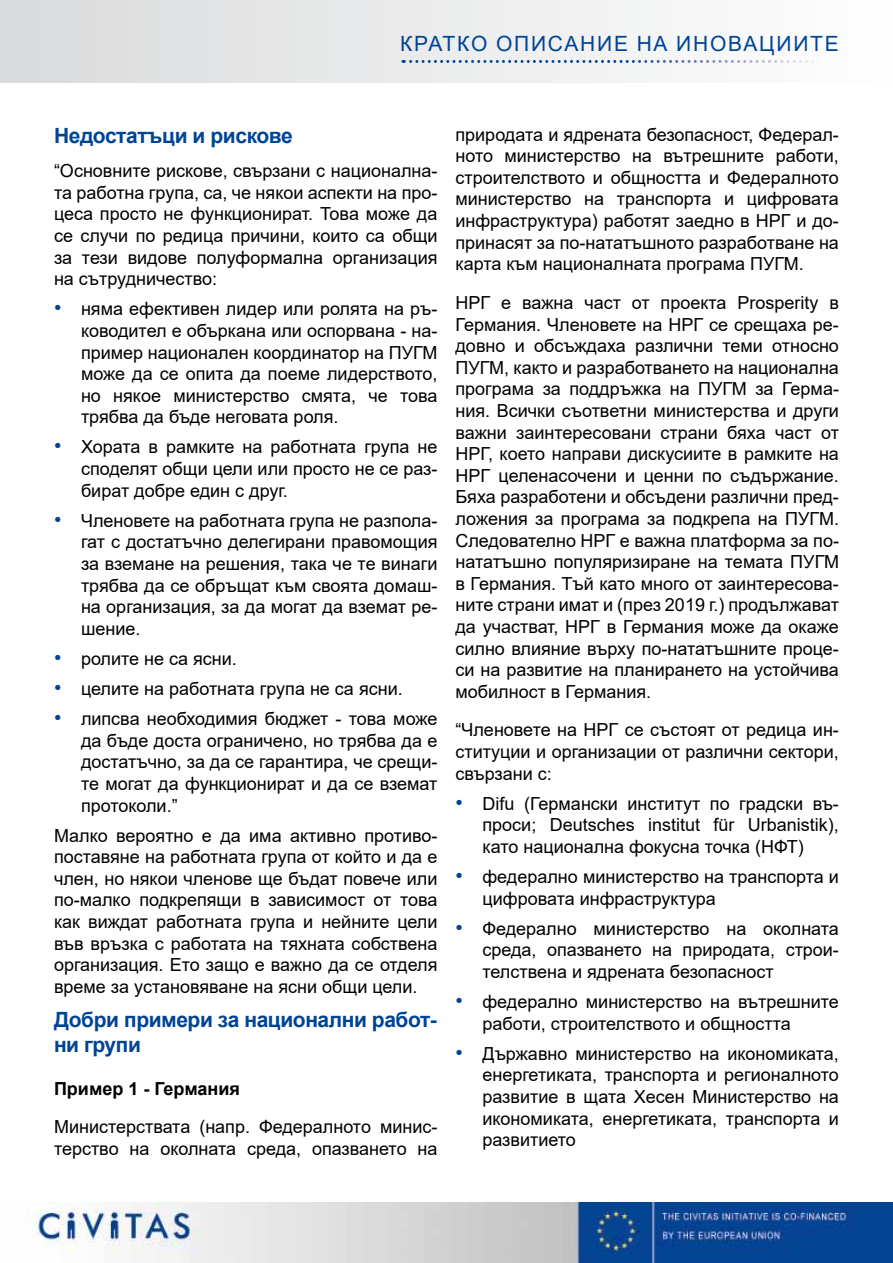
<style>
.page{position:relative;width:893px;height:1263px;background:#fff}
.page>*{position:absolute;margin:0;border:0;box-sizing:border-box;transform-origin:0 0}
.t1{font:700 21px/25.2px "Arial";letter-spacing:-.02em;color:#004494}
.t2{font:21px "Arial";letter-spacing:.085em;color:#004494}
.t3{font:18px/21.6px "Arial";color:#000;text-align:justify}
.t4{font:700 18px "Arial";color:#000}
.s1{font-size:21px;color:#004494}
</style>
<div class="page">
<img style="left:33px;top:1203px;width:860px;height:60px">
<div style="left:0;top:0;width:893px;height:82px;background:linear-gradient(to right,#d9dadb,#fefefe)"></div>
<svg style="left:403px;top:60px;width:428px;height:3px"></svg>
<p class="t2" style="left:400px;top:29px;width:440px">Кратко описание на иновациите</p>
<p class="t1" style="left:54px;top:123px;width:240px">Недостатъци и рискове</p>
<p class="t3" style="left:54px;top:160px;width:385px">“Основните рискове, свързани с национална&shy;та работна група, са, че някои аспекти на про&shy;цеса просто не функционират. Това може да се случи по редица причини, които са общи за тези видове полуформална организация на сътрудничество:</p>
<p class="t3" style="left:81px;top:298px;width:358px;text-indent:-27px"><span class="s1">•</span> няма ефективен лидер или ролята на ръ&shy;ководител е объркана или оспорвана - на&shy;пример национален координатор на ПУГМ може да се опита да поеме лидерството, но някое министерство смята, че това трябва да бъде неговата роля.</p>
<p class="t3" style="left:81px;top:436px;width:358px;text-indent:-27px"><span class="s1">•</span> Хората в рамките на работната група не споделят общи цели или просто не се раз&shy;бират добре един с друг.</p>
<p class="t3" style="left:81px;top:509px;width:358px;text-indent:-27px"><span class="s1">•</span> Членовете на работната група не разпола&shy;гат с достатъчно делегирани правомощия за вземане на решения, така че те винаги трябва да се обръщат към своята домаш&shy;на организация, за да могат да вземат ре&shy;шение.</p>
<p class="t3" style="left:54px;top:648px;width:184px"><span class="s1">•</span> ролите не са ясни.</p>
<p class="t3" style="left:54px;top:678px;width:350px"><span class="s1">•</span> целите на работната група не са ясни.</p>
<p class="t3" style="left:81px;top:708px;width:358px;text-indent:-27px"><span class="s1">•</span> липсва необходимия бюджет - това може да бъде доста ограничено, но трябва да е достатъчно, за да се гарантира, че срещи&shy;те могат да функционират и да се вземат протоколи.”</p>
<p class="t3" style="left:54px;top:824px;width:385px">Малко вероятно е да има активно противо&shy;поставяне на работната група от който и да е член, но някои членове ще бъдат повече или по-малко подкрепящи в зависимост от това как виждат работната група и нейните цели във връзка с работата на тяхната собствена организация. Ето защо е важно да се отделя време за установяване на ясни общи цели.</p>
<p class="t1" style="left:54px;top:1007px;width:384px">Добри примери за национални работ&shy;ни групи</p>
<p class="t4" style="left:54px;top:1075px;width:187px">Пример 1 - Германия</p>
<p class="t3" style="left:54px;top:1116px;width:385px">Министерствата (напр. Федералното минис&shy;терство на околната среда, опазването на</p>
<p class="t3" style="left:455px;top:123px;width:385px">природата и ядрената безопасност, Федерал&shy;ното министерство на вътрешните работи, строителството и общността и Федералното министерство на транспорта и цифровата инфраструктура) работят заедно в НР Г и до&shy;принасят за по-нататъшното разработване на карта към националната програма ПУГМ.</p>
<p class="t3" style="left:455px;top:292px;width:385px">НР Г е важна част от проекта Prosperity в Германия. Членовете на НР Г се срещаха ре&shy;довно и обсъждаха различни теми относно ПУГМ, както и разработването на национална програма за поддръжка на ПУГМ за Герма&shy;ния. Всички съответни министерства и други важни заинтересовани страни бяха част от НР Г, което направи дискусиите в рамките на НРГ целенасочени и ценни по съдържание.<br>Бяха разработени и обсъдени различни пред&shy;ложения за програма за подкрепа на ПУГМ.<br>Следователно НР Г е важна платформа за по&shy;нататъшно популяризиране на темата ПУГМ в Германия. Тъй като много от заинтересова&shy;ните страни имат и (през 2019 г.) продължават да участват, НР Г в Германия може да окаже силно влияние върху по-нататъшните проце&shy;си на развитие на планирането на устойчива мобилност в Германия.</p>
<p class="t3" style="left:455px;top:719px;width:385px">“Членовете на НР Г се състоят от редица ин&shy;ституции и организации от различни сектори, свързани с:</p>
<p class="t3" style="left:482px;top:792px;width:358px;text-indent:-27px"><span class="s1">•</span> Difu (Германски институт по градски въ&shy;проси; Deutsches institut für Urbanistik), като национална фокусна точка (Н ФТ)</p>
<p class="t3" style="left:482px;top:866px;width:358px;text-indent:-27px"><span class="s1">•</span> федерално министерство на транспорта и цифровата инфраструктура</p>
<p class="t3" style="left:482px;top:917px;width:358px;text-indent:-27px"><span class="s1">•</span> Федерално министерство на околната среда, опазването на природата, строи&shy;телствена и ядрената безопасност</p>
<p class="t3" style="left:482px;top:991px;width:358px;text-indent:-27px"><span class="s1">•</span> федерално министерство на вътрешните работи, строителството и общността</p>
<p class="t3" style="left:482px;top:1042px;width:358px;text-indent:-27px"><span class="s1">•</span> Държавно министерство на икономиката, енергетиката, транспорта и регионалното развитие в щата Хесен Министерство на икономиката, енергетиката, транспорта и развитието</p>
</div>
